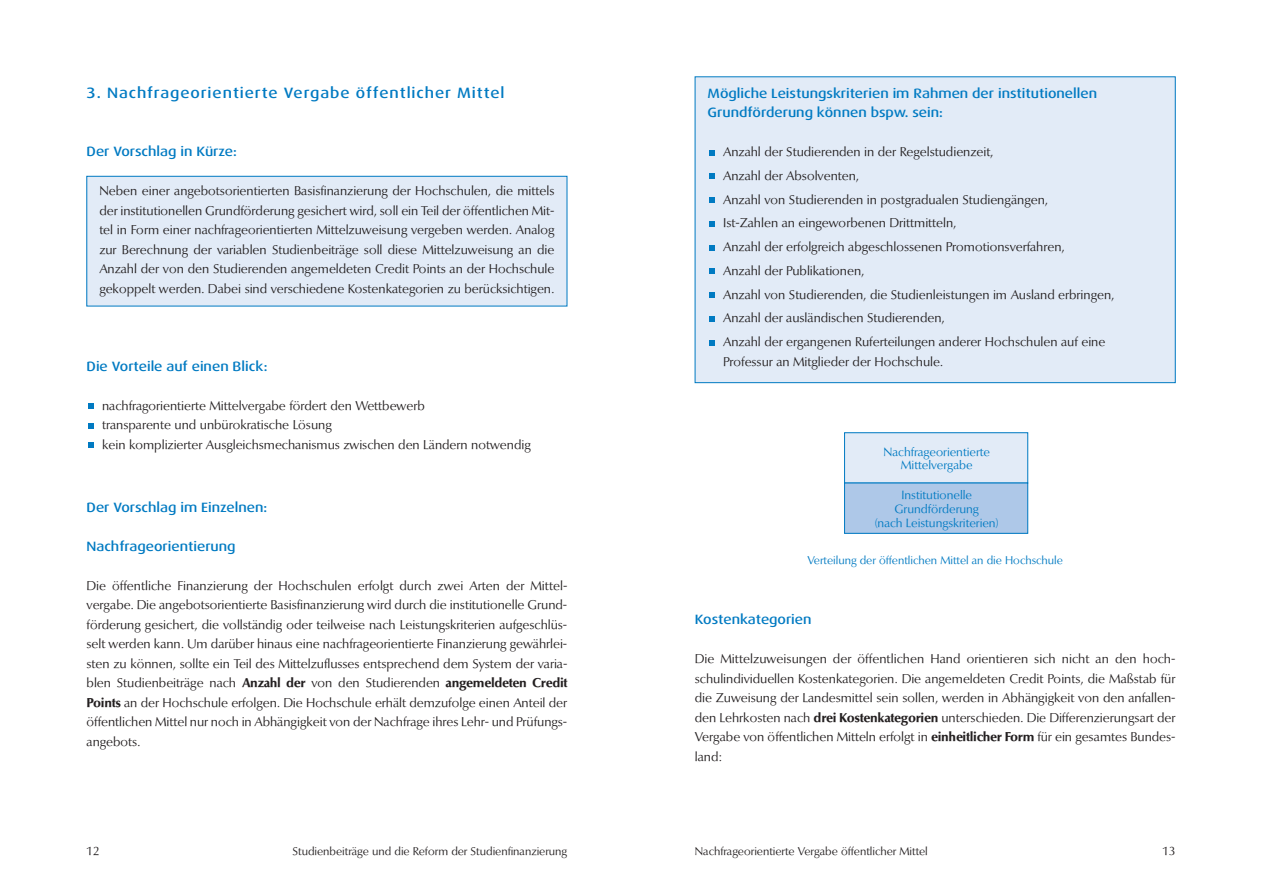
<style>
.page{position:relative;width:1262px;height:893px;background:#fff}
.page>*{position:absolute;margin:0;border:0;box-sizing:border-box;transform-origin:0 0}
.t1{font:500 15px "Dax Wide";letter-spacing:.06em;color:#007ac2}
.t2{font:500 13.5px/19.5px "Dax Wide";color:#007ac2}
.t3{font:12.75px/19.5px "Optima BQ";color:#231f20;text-align:justify}
.t4{font:12px/13.5px "Optima BQ";color:#007ac2;text-align:center}
.t5{font:12px "Optima BQ";color:#231f20}
.t6{font:11.25px "Optima BQ";color:#231f20}
.t7{font:11.25px "Optima BQ";color:#007ac2}
.s1{font-weight:700}
</style>
<div class="page">
<div style="left:695px;top:77px;width:480px;height:305px;background:#e2ebf7"></div>
<div style="left:695px;top:77px;width:480px;height:306px;border:1px solid #007ac2"></div>
<div style="left:87px;top:176px;width:480px;height:130px;background:#e2ebf7"></div>
<div style="left:87px;top:176px;width:480px;height:130px;border:1px solid #007ac2"></div>
<svg style="left:709px;top:340px;width:5px;height:5px"></svg>
<svg style="left:709px;top:316px;width:5px;height:6px"></svg>
<svg style="left:709px;top:292px;width:5px;height:6px"></svg>
<svg style="left:709px;top:268px;width:5px;height:6px"></svg>
<svg style="left:709px;top:245px;width:5px;height:5px"></svg>
<svg style="left:709px;top:221px;width:5px;height:5px"></svg>
<svg style="left:709px;top:197px;width:5px;height:6px"></svg>
<svg style="left:709px;top:173px;width:5px;height:6px"></svg>
<svg style="left:709px;top:150px;width:5px;height:5px"></svg>
<svg style="left:88px;top:442px;width:6px;height:6px"></svg>
<svg style="left:88px;top:423px;width:6px;height:5px"></svg>
<svg style="left:88px;top:403px;width:6px;height:6px"></svg>
<div style="left:844px;top:432px;width:183px;height:51px;background:#e2ebf7"></div>
<div style="left:844px;top:432px;width:184px;height:51px;border:1px solid #007ac2"></div>
<div style="left:844px;top:483px;width:183px;height:50px;background:#aec8e8"></div>
<p class="t1" style="left:87px;top:87px;width:419px">3. Nachfrageorientierte Vergabe öffentlicher Mittel</p>
<p class="t2" style="left:87px;top:143px;width:152px">Der Vorschlag in Kürze:</p>
<p class="t3" style="left:99px;top:183px;width:457px">Neben einer angebotsorientierten Basisfinanzierung der Hochschulen, die mittels der institutionellen Grundförderung gesichert wird, soll ein Teil der öffentlichen Mit&shy;tel in Form einer nachfrageorientierten Mittelzuweisung vergeben werden. Analog zur Berechnung der variablen Studienbeiträge soll diese Mittelzuweisung an die Anzahl der von den Studierenden angemeldeten Credit Points an der Hochschule gekoppelt werden. Dabei sind verschiedene Kostenkategorien zu berücksichtigen.</p>
<p class="t2" style="left:87px;top:358px;width:182px">Die Vorteile auf einen Blick:</p>
<p class="t3" style="left:102px;top:398px;width:430px;text-align:left">nachfragorientierte Mittelvergabe fördert den Wettbewerb<br>transparente und unbürokratische Lösung<br>kein komplizierter Ausgleichsmechanismus zwischen den Ländern notwendig</p>
<p class="t2" style="left:87px;top:499px;width:182px">Der Vorschlag im Einzelnen:</p>
<p class="t2" style="left:87px;top:538px;width:150px">Nachfrageorientierung</p>
<p class="t3" style="left:87px;top:578px;width:482px">Die öffentliche Finanzierung der Hochschulen erfolgt durch zwei Arten der Mittel&shy;vergabe. Die angebotsorientierte Basisfinanzierung wird durch die institutionelle Grund&shy;förderung gesichert, die vollständig oder teilweise nach Leistungskriterien aufgeschlüs&shy;selt werden kann. Um darüber hinaus eine nachfrageorientierte Finanzierung gewährlei&shy;sten zu können, sollte ein Teil des Mittelzuflusses entsprechend dem System der varia&shy;blen Studienbeiträge nach <span class="s1">Anzahl der</span> von den Studierenden <span class="s1">angemeldeten Credit Points</span> an der Hochschule erfolgen. Die Hochschule erhält demzufolge einen Anteil der öffentlichen Mittel nur noch in Abhängigkeit von der Nachfrage ihres Lehr- und Prüfungs&shy;angebots.</p>
<p class="t5" style="left:87px;top:845px;width:15px">12</p>
<p class="t6" style="left:292px;top:846px;width:276px">Studienbeiträge und die Reform der Studienfinanzierung</p>
<p class="t2" style="left:707px;top:85px;width:391px">Mögliche Leistungskriterien im Rahmen der institutionellen<br>Grundförderung können bspw. sein:</p>
<p class="t3" style="left:723px;top:142px;width:393px;line-height:23.7px;text-align:left">Anzahl der Studierenden in der Regelstudienzeit,<br>Anzahl der Absolventen,<br>Anzahl von Studierenden in postgradualen Studiengängen,<br>Ist-Zahlen an eingeworbenen Drittmitteln,<br>Anzahl der erfolgreich abgeschlossenen Promotionsverfahren,<br>Anzahl der Publikationen,<br>Anzahl von Studierenden, die Studienleistungen im Ausland erbringen, Anzahl der ausländischen Studierenden,<br>Anzahl der ergangenen Ruferteilungen anderer Hochschulen auf eine</p>
<p class="t3" style="left:723px;top:354px;width:221px">Professur an Mitglieder der Hochschule.</p>
<p class="t4" style="left:883px;top:447px;width:108px">Nachfrageorientierte<br>Mittelvergabe</p>
<p class="t4" style="left:874px;top:491px;width:125px">Institutionelle<br>Grundförderung<br>(nach Leistungskriterien)</p>
<p class="t7" style="left:807px;top:556px;width:257px">Verteilung der öffentlichen Mittel an die Hochschule</p>
<p class="t2" style="left:695px;top:611px;width:118px">Kostenkategorien</p>
<p class="t3" style="left:695px;top:651px;width:482px">Die Mittelzuweisungen der öffentlichen Hand orientieren sich nicht an den hoch&shy;schulindividuellen Kostenkategorien. Die angemeldeten Credit Points, die Maßstab für die Zuweisung der Landesmittel sein sollen, werden in Abhängigkeit von den anfallen&shy;den Lehrkosten nach <span class="s1">drei Kostenkategorien</span> unterschieden. Die Differenzierungsart der Vergabe von öffentlichen Mitteln erfolgt in <span class="s1">einheitlicher Form</span> für ein gesamtes Bundes&shy;land:</p>
<p class="t6" style="left:695px;top:846px;width:234px">Nachfrageorientierte Vergabe öffentlicher Mittel</p>
<p class="t5" style="left:1162px;top:845px;width:15px">13</p>
</div>
